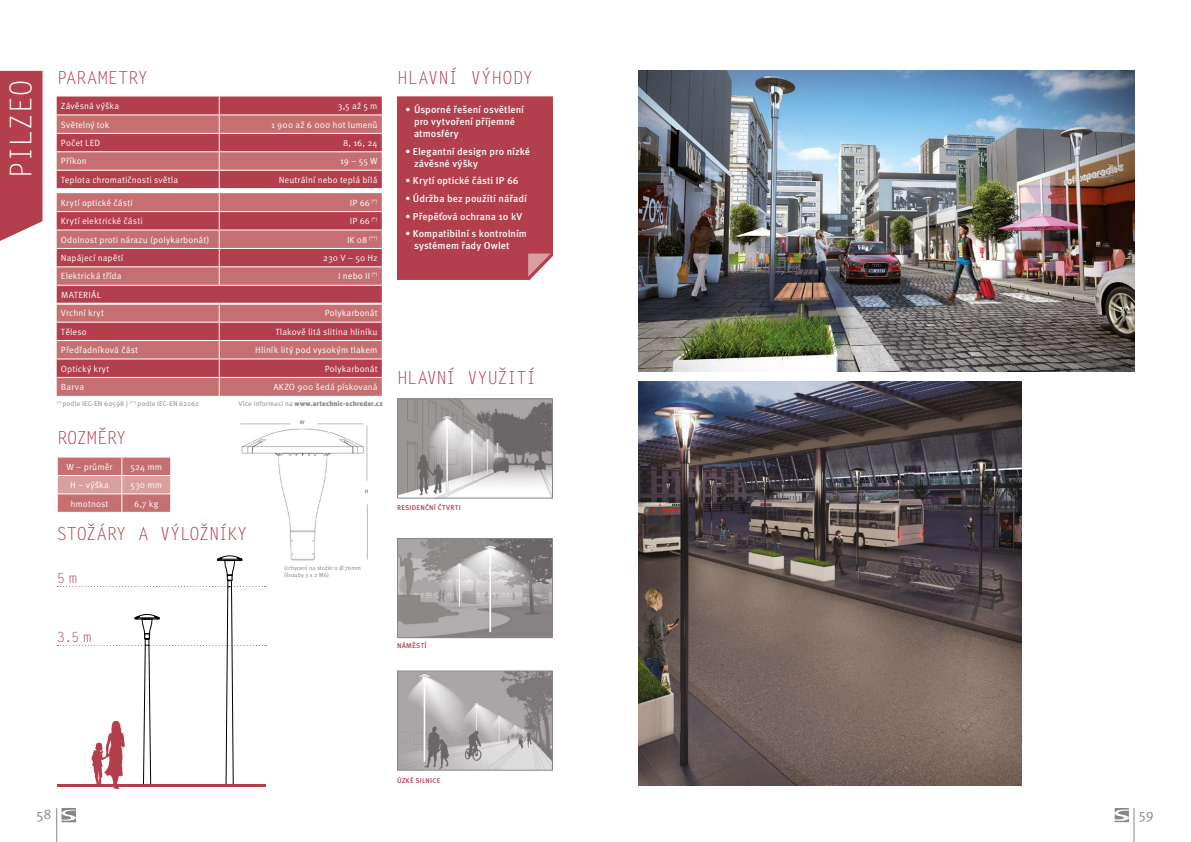
<style>
.page{position:relative;width:1191px;height:842px;background:#fff}
.page>*{position:absolute;margin:0;border:0;box-sizing:border-box;transform-origin:0 0}
.t1{font:30px "Letter Gothic LTCE";letter-spacing:-.045em;color:#fff}
.t2{font:18px "Letter Gothic LTCE";letter-spacing:-.05em;color:#b33e4c}
.t3{font:18px "Letter Gothic LTCE";letter-spacing:-.03em;color:#b33e4c}
.t4{font:14px "Letter Gothic LTCE";color:#b33e4c}
.t5{font:14px "Meta Pro";color:#878787}
.t6{font:500 10px/12px "Meta Pro";letter-spacing:.005em;color:#fff}
.t7{font:9px/18.4px "Meta Pro";letter-spacing:.015em;color:#fff}
.t8{font:7px "Meta Pro";letter-spacing:.02em;color:#878787}
.t9{font:900 7px "Meta Pro";letter-spacing:.01em;color:#878787}
.t10{font:500 7px "Meta Pro";letter-spacing:.035em;color:#b33e4c}
.t11{font:6px/7.2px "Meta Pro";letter-spacing:-.005em;color:#878787}
.t12{font:700 5px "Arial";color:#878787}
.s1{font-weight:400}
</style>
<div class="page">
<img style="left:638px;top:381px;width:383px;height:404px">
<img style="left:240px;top:423px;width:128px;height:138px">
<hr style="left:366px;top:426px;width:1px;height:55px;background:#bcbcbc">
<hr style="left:240px;top:423px;width:50px;height:1px;background:#bcbcbc">
<hr style="left:317px;top:423px;width:46px;height:1px;background:#bcbcbc">
<hr style="left:367px;top:504px;width:1px;height:55px;background:#bcbcbc">
<div style="left:397px;top:96px;width:156px;height:184px;background:#b33e4c"></div>
<img style="left:399px;top:400px;width:152px;height:97px">
<div style="left:397px;top:398px;width:156px;height:101px;border:1px solid #878787"></div>
<img style="left:399px;top:540px;width:152px;height:96px">
<div style="left:397px;top:538px;width:156px;height:100px;border:1px solid #878787"></div>
<img style="left:399px;top:672px;width:152px;height:97px">
<div style="left:397px;top:670px;width:156px;height:101px;border:1px solid #878787"></div>
<svg style="left:57px;top:554px;width:209px;height:235px"></svg>
<img style="left:638px;top:71px;width:496px;height:301px">
<div style="left:57px;top:378px;width:325px;height:18px;background:#c56f70"></div>
<svg style="left:57px;top:286px;width:325px;height:91px;background:#bb535c"></svg>
<svg style="left:57px;top:97px;width:325px;height:188px;background:#c06269"></svg>
<hr style="left:57px;top:322px;width:162px;height:1px;background:#fff">
<hr style="left:219px;top:322px;width:163px;height:1px;background:#fff">
<hr style="left:57px;top:340px;width:162px;height:1px;background:#fff">
<hr style="left:219px;top:340px;width:163px;height:1px;background:#fff">
<hr style="left:57px;top:358px;width:162px;height:1px;background:#fff">
<hr style="left:219px;top:358px;width:163px;height:1px;background:#fff">
<svg style="left:219px;top:305px;width:1px;height:91px"></svg>
<hr style="left:57px;top:303px;width:162px;height:2px;background:#fff">
<hr style="left:219px;top:303px;width:163px;height:2px;background:#fff">
<svg style="left:57px;top:457px;width:114px;height:55px;background:#ce8888"></svg>
<hr style="left:56px;top:808px;width:1px;height:34px;background:#878787">
<hr style="left:1133px;top:808px;width:1px;height:34px;background:#878787">
<svg style="left:1114px;top:808px;width:14px;height:14px"></svg>
<svg style="left:62px;top:808px;width:14px;height:14px"></svg>
<svg style="left:0;top:71px;width:43px;height:170px;background:#b84b58"></svg>
<h1 class="t1" style="left:4px;top:179px;width:101px;rotate:-90deg">PILZEO</h1>
<h2 class="t2" style="left:57px;top:67px;width:93px">PARAMETRY</h2>
<p class="t7" style="left:61px;top:97px;width:60px">Závěsná výška</p>
<p class="t7" style="left:338px;top:97px;width:41px">3,5 až 5 m</p>
<p class="t7" style="left:61px;top:115px;width:50px">Světelný tok</p>
<p class="t7" style="left:271px;top:115px;width:108px">1 900 až 6 000 hot lumenů</p>
<p class="t7" style="left:61px;top:134px;width:41px">Počet LED</p>
<p class="t7" style="left:343px;top:134px;width:36px">8, 16, 24</p>
<p class="t7" style="left:61px;top:152px;width:27px">Příkon</p>
<p class="t7" style="left:340px;top:152px;width:39px">19 – 55 W</p>
<p class="t7" style="left:61px;top:171px;width:119px">Teplota chromatičnosti světla</p>
<p class="t7" style="left:279px;top:171px;width:100px">Neutrální nebo teplá bílá</p>
<p class="t7" style="left:61px;top:194px;width:73px">Krytí optické části</p>
<p class="t7" style="left:350px;top:194px;width:29px">IP 66 <sup>(*)</sup></p>
<p class="t7" style="left:61px;top:212px;width:83px">Krytí elektrické části</p>
<p class="t7" style="left:350px;top:212px;width:29px">IP 66 <sup>(*)</sup></p>
<p class="t7" style="left:61px;top:230px;width:150px">Odolnost proti nárazu (polykarbonát)</p>
<p class="t7" style="left:347px;top:230px;width:32px">IK 08 <sup>(**)</sup></p>
<p class="t7" style="left:61px;top:249px;width:64px">Napájecí napětí</p>
<p class="t7" style="left:323px;top:249px;width:56px">230 V – 50 Hz</p>
<p class="t7" style="left:61px;top:267px;width:62px">Elektrická třída</p>
<p class="t7" style="left:338px;top:267px;width:41px">I nebo II <sup>(*)</sup></p>
<p class="t7" style="left:61px;top:286px;width:45px">MATERIÁL<br>Vrchní kryt</p>
<p class="t7" style="left:325px;top:304px;width:54px">Polykarbonát</p>
<p class="t7" style="left:61px;top:323px;width:27px">Těleso</p>
<p class="t7" style="left:275px;top:323px;width:104px">Tlakově litá slitina hliníku</p>
<p class="t7" style="left:61px;top:341px;width:79px">Předřadníková část</p>
<p class="t7" style="left:255px;top:341px;width:124px">Hliník litý pod vysokým tlakem</p>
<p class="t7" style="left:61px;top:359px;width:50px">Optický kryt</p>
<p class="t7" style="left:325px;top:359px;width:54px">Polykarbonát</p>
<p class="t7" style="left:61px;top:378px;width:25px">Barva</p>
<p class="t7" style="left:273px;top:378px;width:106px">AKZO 900 šedá pískovaná</p>
<p class="t8" style="left:57px;top:399px;width:144px"><sup>(*)</sup> podle IEC-EN 60598 | <sup>(**)</sup> podle IEC-EN 62262</p>
<p class="t9" style="left:238px;top:399px;width:146px"><span class="s1">Více informací na</span> www.artechnic-schreder.cz</p>
<h2 class="t2" style="left:57px;top:427px;width:72px">ROZMĚRY</h2>
<p class="t7" style="left:67px;top:457px;width:47px">W – průměr</p>
<p class="t7" style="left:130px;top:457px;width:33px">524 mm</p>
<p class="t7" style="left:70px;top:476px;width:40px">H – výška</p>
<p class="t7" style="left:131px;top:476px;width:33px">530 mm</p>
<p class="t7" style="left:70px;top:494px;width:40px">hmotnost</p>
<p class="t7" style="left:134px;top:494px;width:26px">6,7 kg</p>
<p class="t12" style="left:300px;top:419px;width:6px">W</p>
<p class="t12" style="left:365px;top:487px;width:5px">H</p>
<h2 class="t2" style="left:56px;top:523px;width:193px">STOŽÁRY A VÝLOŽNÍKY</h2>
<h3 class="t4" style="left:57px;top:570px;width:22px">5m</h3>
<p class="t11" style="left:284px;top:564px;width:78px">Uchycení na stožár o Ø 76mm (šrouby 3 x 2 M6)</p>
<h2 class="t3" style="left:397px;top:67px;width:138px">HLAVNÍ VÝHODY</h2>
<p class="t6" style="left:414px;top:104px;width:112px;text-indent:-8px">• Úsporné řešení osvětlení pro vytvoření příjemné atmosféry</p>
<p class="t6" style="left:414px;top:145px;width:118px;text-indent:-8px">• Elegantní design pro nízké závěsné výšky</p>
<p class="t6" style="left:405px;top:175px;width:115px">• Krytí optické části IP 66</p>
<p class="t6" style="left:405px;top:193px;width:123px">• Údržba bez použítí nářadí</p>
<p class="t6" style="left:405px;top:210px;width:118px">• Přepěťová ochrana 10 kV</p>
<p class="t6" style="left:414px;top:228px;width:115px;text-indent:-8px">• Kompatibilní s kontrolním systémem řady Owlet</p>
<h2 class="t2" style="left:397px;top:367px;width:141px">HLAVNÍ VYUŽITÍ</h2>
<p class="t10" style="left:397px;top:503px;width:65px">RESIDENČNÍ ČTVRTI</p>
<h3 class="t4" style="left:57px;top:629px;width:36px">3.5 m</h3>
<p class="t10" style="left:397px;top:641px;width:31px">NÁMĚSTÍ</p>
<p class="t10" style="left:397px;top:777px;width:45px">ÚZKÉ SILNICE</p>
<h3 class="t5" style="left:37px;top:805px;width:17px">58</h3>
<h3 class="t5" style="left:1139px;top:805px;width:16px">59</h3>
</div>
